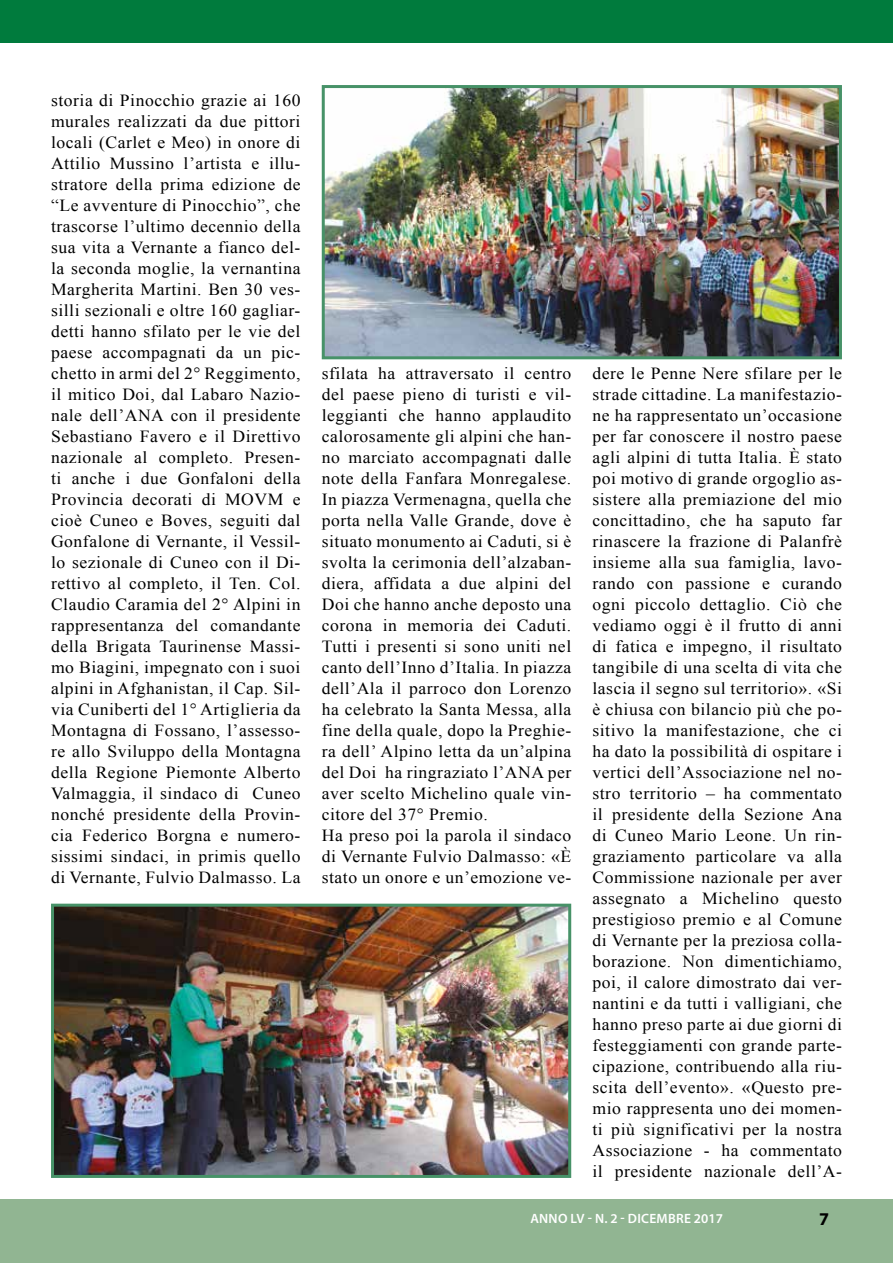
<style>
.page{position:relative;width:893px;height:1263px;background:#fff}
.page>*{position:absolute;margin:0;border:0;box-sizing:border-box;transform-origin:0 0}
.t1{font:700 18px "Myriad Pro";color:#000}
.t2{font:16.95px/21px "Times New Roman";letter-spacing:.03em;color:#000;text-align:justify;scale:1.04 1}
.t3{font:600 13.5px "Myriad Pro";letter-spacing:.02em;color:#fff}
</style>
<div class="page">
<img style="left:326px;top:89px;width:512px;height:266px">
<div style="left:322px;top:85px;width:520px;height:274px;border:3px solid #479268"></div>
<img style="left:55px;top:908px;width:512px;height:266px">
<div style="left:51px;top:904px;width:520px;height:274px;border:3px solid #479268"></div>
<div style="left:0;top:1199px;width:893px;height:64px;background:#91b592"></div>
<div style="left:0;top:0;width:893px;height:43px;background:#007b3d"></div>
<p class="t2" style="left:51px;top:89px;width:241px">storia di Pinocchio grazie ai 160 murales realizzati da due pittori locali (Carlet e Meo) in onore di Attilio Mussino l’artista e illu&shy;stratore della prima edizione de “Le avventure di Pinocchio”, che trascorse l’ultimo decennio della sua vita a Vernante a fianco del&shy;la seconda moglie, la vernantina Margherita Martini. Ben 30 ves&shy;silli sezionali e oltre 160 gagliar&shy;detti hanno sfilato per le vie del paese accompagnati da un pic&shy;chetto in armi del 2° Reggimento, il mitico Doi, dal Labaro Nazio&shy;nale dell’ANA con il presidente Sebastiano Favero e il Direttivo nazionale al completo. Presen&shy;ti anche i due Gonfaloni della Provincia decorati di MOVM e cioè Cuneo e Boves, seguiti dal Gonfalone di Vernante, il Vessil&shy;lo sezionale di Cuneo con il Di&shy;rettivo al completo, il Ten. Col.<br>Claudio Caramia del 2° Alpini in rappresentanza del comandante della Brigata Taurinense Massi&shy;mo Biagini, impegnato con i suoi alpini in Afghanistan, il Cap. Sil&shy;via Cuniberti del 1° Artiglieria da Montagna di Fossano, l’assesso&shy;re allo Sviluppo della Montagna della Regione Piemonte Alberto Valmaggia, il sindaco di Cuneo nonché presidente della Provin&shy;cia Federico Borgna e numero&shy;sissimi sindaci, in primis quello di Vernante, Fulvio Dalmasso. La</p>
<p class="t2" style="left:322px;top:362px;width:241px;text-align:left">sfilata ha attraversato il centro del paese pieno di turisti e vil&shy;leggianti che hanno applaudito calorosamente gli alpini che han&shy;no marciato accompagnati dalle note della Fanfara Monregalese.<br>In piazza Vermenagna, quella che porta nella Valle Grande, dove è situato monumento ai Caduti, si è svolta la cerimonia dell’alzaban&shy;diera, affidata a due alpini del<br>Doi che hanno anche deposto una corona in memoria dei Caduti.<br>Tutti i presenti si sono uniti nel canto dell’Inno d’Italia. In piazza dell’Ala il parroco don Lorenzo ha celebrato la Santa Messa, alla fine della quale, dopo la Preghie&shy;ra dell’ Alpino letta da un’alpina del Doi ha ringraziato l’ANA per aver scelto Michelino quale vin&shy;citore del 37° Premio.<br>Ha preso poi la parola il sindaco di Vernante Fulvio Dalmasso: «È stato un onore e un’emozione ve-</p>
<p class="t2" style="left:592px;top:362px;width:241px">dere le Penne Nere sfilare per le strade cittadine. La manifestazio&shy;ne ha rappresentato un’occasione per far conoscere il nostro paese agli alpini di tutta Italia. È stato poi motivo di grande orgoglio as&shy;sistere alla premiazione del mio concittadino, che ha saputo far rinascere la frazione di Palanfrè insieme alla sua famiglia, lavo&shy;rando con passione e curando ogni piccolo dettaglio. Ciò che vediamo oggi è il frutto di anni di fatica e impegno, il risultato tangibile di una scelta di vita che lascia il segno sul territorio». «Si è chiusa con bilancio più che po&shy;sitivo la manifestazione, che ci ha dato la possibilità di ospitare i vertici dell’Associazione nel no&shy;stro territorio – ha commentato il presidente della Sezione Ana di Cuneo Mario Leone. Un rin&shy;graziamento particolare va alla Commissione nazionale per aver assegnato a Michelino questo prestigioso premio e al Comune di Vernante per la preziosa colla&shy;borazione. Non dimentichiamo, poi, il calore dimostrato dai ver&shy;nantini e da tutti i valligiani, che hanno preso parte ai due giorni di festeggiamenti con grande parte&shy;cipazione, contribuendo alla riu&shy;scita dell’evento». «Questo pre&shy;mio rappresenta uno dei momen&shy;ti più significativi per la nostra Associazione - ha commentato il presidente nazionale dell’A-</p>
<p class="t3" style="left:530px;top:1210px;width:194px">ANNO LV - N. 2 - DICEMBRE 2017</p>
<p class="t1" style="left:819px;top:1207px;width:11px">7</p>
</div>
